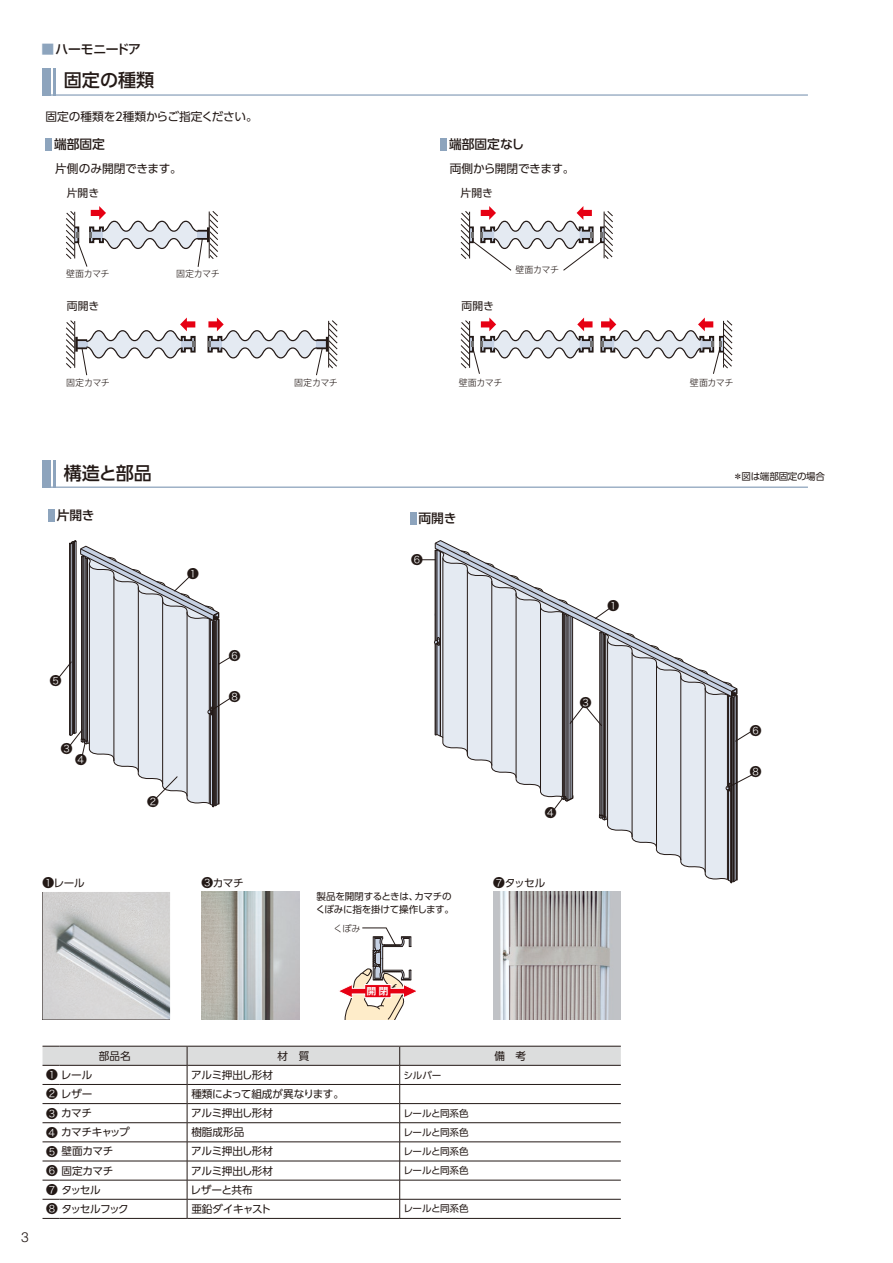
<style>
.page{position:relative;width:893px;height:1263px;background:#fff}
.page>*{position:absolute;margin:0;border:0;box-sizing:border-box;transform-origin:0 0}
.t1{font:500 18px "UD Shin Go Pro";color:#231916}
.t2{font:300 13.8px "Helvetica LT Std";color:#231916}
.t3{font:500 12.75px "UD Shin Go Pro";color:#231916}
.t4{font:500 12.75px "Shin Go Pro";letter-spacing:-.015em;color:#231916}
.t5{font:11.7px "UD Shin Go Pro";letter-spacing:-.015em;color:#231916}
.t6{font:11.7px "Hira Kaku Pro W3";color:#231916}
.t7{font:11.7px "UD Shin Go Pro";letter-spacing:-.04em;color:#231916}
.t8{font:10.8px "UD Shin Go Pro";color:#231916}
.t9{font:10.65px "UD Shin Go Pro";letter-spacing:-.04em;color:#231916}
.t10{font:10.65px "UD Shin Go Pro";letter-spacing:-.085em;color:#231916}
.t11{font:10.65px "UD Shin Go Pro";letter-spacing:-.135em;color:#231916}
.t12{font:10.05px "Midashi Go MB31";color:#fff}
.t13{font:9.6px/12.8px "UD Shin Go Pro";letter-spacing:-.03em;color:#231916}
.t14{font:300 9px "Axis Std";letter-spacing:-.055em;color:#231916}
.t15{font:300 9px "UD Shin Go Pro";color:#231916}
.s1{color:#8da4bd}
.s2{font-family:"Hira Kaku Pro W3";font-size:11.7px}
</style>
<div class="page">
<svg style="left:48px;top:509px;width:7px;height:13px"></svg>
<svg style="left:410px;top:512px;width:6px;height:12px"></svg>
<svg style="left:43px;top:1046px;width:578px;height:173px"></svg>
<img style="left:43px;top:892px;width:127px;height:127px">
<svg style="left:57px;top:540px;width:174px;height:267px"></svg>
<svg style="left:420px;top:543px;width:333px;height:340px"></svg>
<img style="left:493px;top:892px;width:128px;height:127px">
<img style="left:202px;top:892px;width:97px;height:127px">
<svg style="left:339px;top:927px;width:77px;height:92px"></svg>
<svg style="left:45px;top:138px;width:7px;height:13px"></svg>
<svg style="left:441px;top:138px;width:6px;height:13px"></svg>
<svg style="left:66px;top:206px;width:152px;height:61px"></svg>
<svg style="left:207px;top:318px;width:131px;height:58px"></svg>
<svg style="left:66px;top:318px;width:130px;height:58px"></svg>
<svg style="left:460px;top:206px;width:153px;height:65px"></svg>
<svg style="left:460px;top:317px;width:273px;height:57px"></svg>
<hr style="left:43px;top:94px;width:765px;height:2px;background:#8da4bd">
<svg style="left:43px;top:68px;width:12px;height:28px"></svg>
<hr style="left:43px;top:486px;width:765px;height:2px;background:#8da4bd">
<svg style="left:43px;top:460px;width:12px;height:28px"></svg>
<p class="t4" style="left:42px;top:38px;width:101px"><span class="s1">■</span>ハーモニードア</p>
<h1 class="t1" style="left:64px;top:66px;width:92px">固定の種類</h1>
<p class="t5" style="left:45px;top:107px;width:214px">固定の種類を2種類からご指定ください。</p>
<p class="t3" style="left:54px;top:134px;width:53px">端部固定</p>
<p class="t3" style="left:449px;top:134px;width:77px">端部固定なし</p>
<p class="t8" style="left:67px;top:184px;width:34px">片開き</p>
<p class="t5" style="left:55px;top:159px;width:128px">片側のみ開閉できます。</p>
<p class="t7" style="left:450px;top:159px;width:126px">両側から開閉できます。</p>
<p class="t8" style="left:460px;top:184px;width:34px">片開き</p>
<p class="t14" style="left:66px;top:267px;width:45px">壁面カマチ</p>
<p class="t14" style="left:176px;top:267px;width:45px">固定カマチ</p>
<p class="t8" style="left:67px;top:297px;width:34px">両開き</p>
<p class="t14" style="left:66px;top:375px;width:45px">固定カマチ</p>
<p class="t14" style="left:294px;top:375px;width:45px">固定カマチ</p>
<p class="t8" style="left:462px;top:297px;width:34px">両開き</p>
<p class="t14" style="left:515px;top:263px;width:45px">壁面カマチ</p>
<p class="t14" style="left:459px;top:375px;width:45px">壁面カマチ</p>
<p class="t14" style="left:690px;top:375px;width:45px">壁面カマチ</p>
<h1 class="t1" style="left:64px;top:458px;width:90px">構造と部品</h1>
<p class="t13" style="left:733px;top:469px;width:93px">＊図は端部固定の場合</p>
<p class="t3" style="left:57px;top:505px;width:40px">片開き</p>
<p class="t3" style="left:418px;top:508px;width:40px">両開き</p>
<p class="t6" style="left:50px;top:670px;width:13px">❺</p>
<p class="t6" style="left:61px;top:738px;width:13px">❸</p>
<p class="t6" style="left:75px;top:749px;width:13px">❹</p>
<p class="t6" style="left:187px;top:564px;width:13px">❶</p>
<p class="t6" style="left:229px;top:645px;width:13px">❻</p>
<p class="t6" style="left:229px;top:686px;width:13px">❽</p>
<p class="t6" style="left:147px;top:791px;width:13px">❷</p>
<p class="t6" style="left:411px;top:549px;width:13px">❻</p>
<p class="t6" style="left:608px;top:595px;width:13px">❶</p>
<p class="t6" style="left:580px;top:692px;width:13px">❸</p>
<p class="t6" style="left:545px;top:802px;width:13px">❹</p>
<p class="t6" style="left:750px;top:720px;width:13px">❻</p>
<p class="t6" style="left:750px;top:761px;width:13px">❽</p>
<p class="t9" style="left:43px;top:874px;width:44px"><span class="s2">❶</span>レール</p>
<p class="t9" style="left:202px;top:874px;width:44px"><span class="s2">❸</span>カマチ</p>
<p class="t13" style="left:316px;top:890px;width:140px">製品を開閉するときは、カマチのくぼみに指を掛けて操作します。</p>
<p class="t15" style="left:333px;top:921px;width:29px">くぼみ</p>
<p class="t12" style="left:366px;top:985px;width:24px">開閉</p>
<p class="t9" style="left:493px;top:874px;width:54px"><span class="s2">❼</span>タッセル</p>
<p class="t2" style="left:21px;top:1228px;width:9px">3</p>
<p class="t9" style="left:99px;top:1047px;width:33px">部品名</p>
<p class="t9" style="left:277px;top:1047px;width:33px">材　質</p>
<p class="t9" style="left:494px;top:1047px;width:33px">備　考</p>
<p class="t9" style="left:46px;top:1066px;width:48px"><span class="s2">❶</span> レール</p>
<p class="t9" style="left:191px;top:1066px;width:83px">アルミ押出し形材</p>
<p class="t13" style="left:404px;top:1068px;width:39px">シルバー</p>
<p class="t9" style="left:46px;top:1085px;width:48px"><span class="s2">❷</span> レザー</p>
<p class="t9" style="left:191px;top:1085px;width:154px">種類によって組成が異なります。</p>
<p class="t9" style="left:46px;top:1104px;width:47px"><span class="s2">❸</span> カマチ</p>
<p class="t9" style="left:191px;top:1104px;width:83px">アルミ押出し形材</p>
<p class="t13" style="left:403px;top:1106px;width:67px">レールと同系色</p>
<p class="t10" style="left:46px;top:1124px;width:85px"><span class="s2">❹</span> カマチキャップ</p>
<p class="t9" style="left:191px;top:1124px;width:55px">樹脂成形品</p>
<p class="t13" style="left:403px;top:1125px;width:67px">レールと同系色</p>
<p class="t9" style="left:46px;top:1143px;width:69px"><span class="s2">❺</span> 壁面カマチ</p>
<p class="t9" style="left:191px;top:1143px;width:83px">アルミ押出し形材</p>
<p class="t13" style="left:403px;top:1145px;width:67px">レールと同系色</p>
<p class="t9" style="left:46px;top:1162px;width:69px"><span class="s2">❻</span> 固定カマチ</p>
<p class="t9" style="left:191px;top:1162px;width:83px">アルミ押出し形材</p>
<p class="t13" style="left:403px;top:1164px;width:67px">レールと同系色</p>
<p class="t9" style="left:46px;top:1181px;width:56px"><span class="s2">❼</span> タッセル</p>
<p class="t9" style="left:191px;top:1181px;width:63px">レザーと共布</p>
<p class="t11" style="left:46px;top:1200px;width:84px"><span class="s2">❽</span> タッセルフック</p>
<p class="t9" style="left:191px;top:1200px;width:81px">亜鉛ダイキャスト</p>
<p class="t13" style="left:403px;top:1202px;width:67px">レールと同系色</p>
</div>
